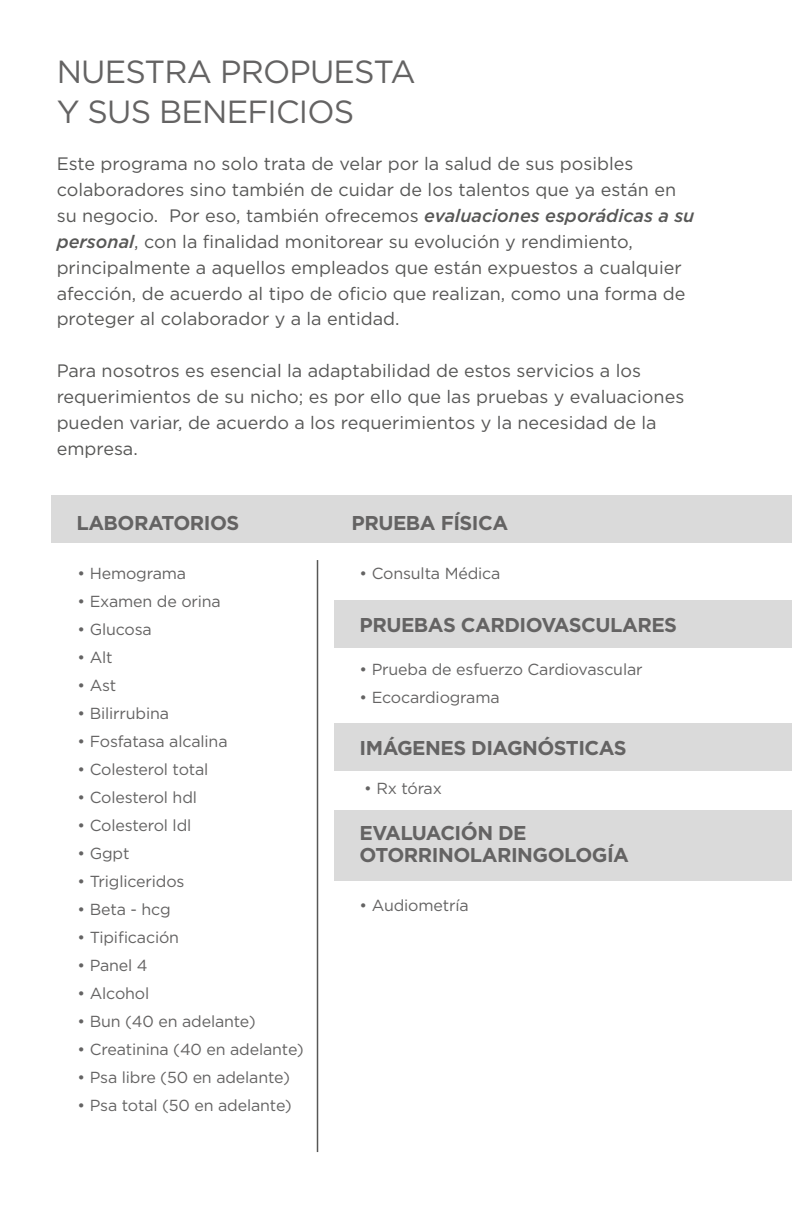
<style>
.page{position:relative;width:792px;height:1224px;background:#fff}
.page>*{position:absolute;margin:0;border:0;box-sizing:border-box;transform-origin:0 0}
.t1{font:32px/40px "Gotham";letter-spacing:-.025em;color:#646363}
.t2{font:700 20px/22px "Gotham";letter-spacing:-.025em;color:#646363}
.t3{font:18px/26px "Gotham";color:#575756}
.t4{font:16px "Gotham";letter-spacing:-.01em;color:#646363}
.s1{font-weight:500;font-style:italic}
</style>
<div class="page">
<div style="left:51px;top:495px;width:741px;height:48px;background:#dadada"></div>
<div style="left:334px;top:600px;width:458px;height:48px;background:#dadada"></div>
<div style="left:334px;top:723px;width:458px;height:48px;background:#dadada"></div>
<div style="left:334px;top:810px;width:458px;height:70px;background:#dadada"></div>
<hr style="left:317px;top:560px;width:1px;height:592px;background:#575756">
<h1 class="t1" style="left:57px;top:51px;width:360px">NUESTRA PROPUESTA<br>Y SUS BENEFICIOS</h1>
<p class="t3" style="left:57px;top:150px;width:639px">Este programa no solo trata de velar por la salud de sus posibles colaboradores sino también de cuidar de los talentos que ya están en su negocio. Por eso, también ofrecemos <span class="s1">evaluaciones esporádicas a su personal</span>, con la finalidad monitorear su evolución y rendimiento, principalmente a aquellos empleados que están expuestos a cualquier afección, de acuerdo al tipo de oficio que realizan, como una forma de proteger al colaborador y a la entidad.</p>
<p class="t3" style="left:57px;top:358px;width:629px">Para nosotros es esencial la adaptabilidad de estos servicios a los requerimientos de su nicho; es por ello que las pruebas y evaluaciones pueden variar, de acuerdo a los requerimientos y la necesidad de la empresa.</p>
<p class="t2" style="left:76px;top:512px;width:164px">LABORATORIOS</p>
<p class="t2" style="left:351px;top:512px;width:158px">PRUEBA FÍSICA</p>
<p class="t4" style="left:78px;top:563px;width:110px">• Hemograma</p>
<p class="t4" style="left:78px;top:591px;width:145px">• Examen de orina</p>
<p class="t4" style="left:78px;top:619px;width:76px">• Glucosa</p>
<p class="t4" style="left:78px;top:647px;width:37px">• Alt</p>
<p class="t4" style="left:78px;top:675px;width:40px">• Ast</p>
<p class="t4" style="left:78px;top:703px;width:93px">• Bilirrubina</p>
<p class="t4" style="left:78px;top:731px;width:151px">• Fosfatasa alcalina</p>
<p class="t4" style="left:78px;top:759px;width:132px">• Colesterol total</p>
<p class="t4" style="left:78px;top:787px;width:121px">• Colesterol hdl</p>
<p class="t4" style="left:78px;top:815px;width:115px">• Colesterol ldl</p>
<p class="t4" style="left:78px;top:843px;width:53px">• Ggpt</p>
<p class="t4" style="left:78px;top:871px;width:108px">• Trigliceridos</p>
<p class="t4" style="left:78px;top:899px;width:95px">• Beta - hcg</p>
<p class="t4" style="left:78px;top:927px;width:103px">• Tipificación</p>
<p class="t4" style="left:78px;top:955px;width:72px">• Panel 4</p>
<p class="t4" style="left:78px;top:983px;width:73px">• Alcohol</p>
<p class="t4" style="left:78px;top:1011px;width:180px">• Bun (40 en adelante)</p>
<p class="t4" style="left:78px;top:1039px;width:228px">• Creatinina (40 en adelante)</p>
<p class="t4" style="left:78px;top:1067px;width:214px">• Psa libre (50 en adelante)</p>
<p class="t4" style="left:78px;top:1095px;width:216px">• Psa total (50 en adelante)</p>
<p class="t4" style="left:359px;top:563px;width:142px">• Consulta Médica</p>
<p class="t2" style="left:359px;top:614px;width:319px">PRUEBAS CARDIOVASCULARES</p>
<p class="t4" style="left:359px;top:659px;width:284px">• Prueba de esfuerzo Cardiovascular</p>
<p class="t4" style="left:359px;top:687px;width:141px">• Ecocardiograma</p>
<p class="t2" style="left:359px;top:737px;width:269px">IMÁGENES DIAGNÓSTICAS</p>
<p class="t4" style="left:364px;top:778px;width:79px">• Rx tórax</p>
<p class="t2" style="left:359px;top:821px;width:271px">EVALUACIÓN DE<br>OTORRINOLARINGOLOGÍA</p>
<p class="t4" style="left:359px;top:896px;width:111px">• Audiometría</p>
</div>
